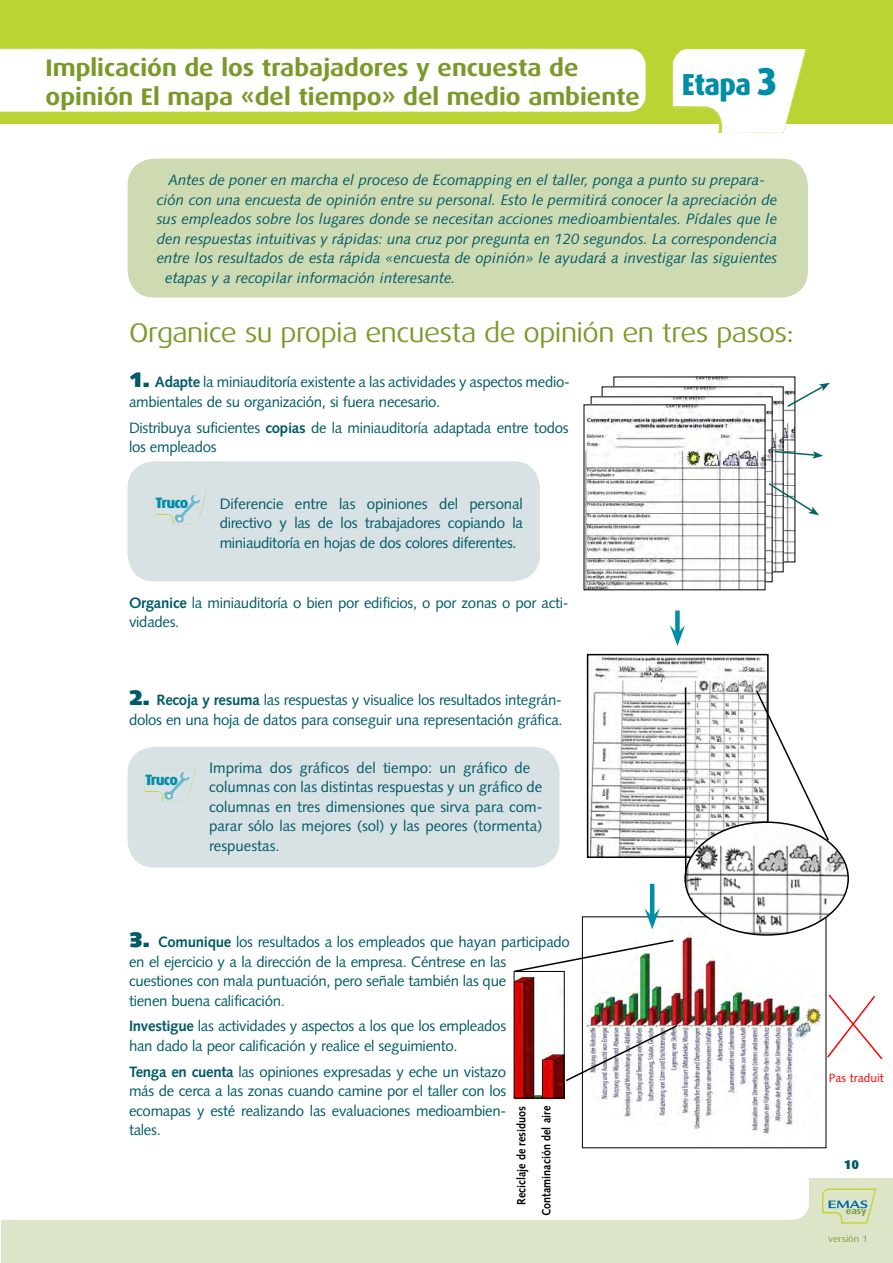
<style>
.page{position:relative;width:893px;height:1263px;background:#fff}
.page>*{position:absolute;margin:0;border:0;box-sizing:border-box;transform-origin:0 0}
.t1{font:800 30.45px "Dax";letter-spacing:-.025em;color:#008da8;scale:.92 1}
.t2{font:27px "Dax Wide";letter-spacing:-.02em;color:#799a28}
.t3{font:700 24px/28.5px "Dax Wide";color:#799a28;scale:.95 1}
.t4{font:15px/19.5px "Syntax";letter-spacing:-.02em;color:#005b66}
.t5{font:italic 15px "Syntax";color:#005b66}
.t6{font:15px/19.5px "Syntax";color:#005b66}
.t7{font:800 15px "Dax";letter-spacing:-.055em;color:#008da8}
.t8{font:900 12.75px "Dax";color:#005b66}
.t9{font:700 12px/24.9px "Syntax";color:#000;text-align:right;scale:.9 1}
.t10{font:12px "Syntax";color:#f00}
.t11{font:9px "Dax Wide";color:#799a28}
.t12{font:700 9px "Dax Wide";color:#799a3d}
.s1{font-size:39px}
.s2{font-weight:900;font-size:21px}
.s3{font-weight:700}
</style>
<div class="page">
<div style="left:0;top:0;width:893px;height:123px;background:#bad533"></div>
<div style="left:0;top:49px;width:646px;height:63px;background:#fff"></div>
<div style="left:1px;top:1178px;width:892px;height:85px;background:#dde5c9"></div>
<div style="left:1px;top:1178px;width:808px;height:42px;background:#fff"></div>
<div style="left:128px;top:159px;width:680px;height:139px;background:#cedab2;border-radius:27px"></div>
<img style="left:696px;top:379px;width:97px;height:181px">
<img style="left:683px;top:388px;width:98px;height:182px">
<img style="left:672px;top:398px;width:98px;height:182px">
<img style="left:587px;top:935px;width:234px;height:201px">
<img style="left:586px;top:406px;width:177px;height:182px">
<img style="left:590px;top:657px;width:176px;height:198px">
<div style="left:587px;top:654px;width:182px;height:204px;border:2px solid #000"></div>
<hr style="left:650px;top:884px;width:4px;height:33px;background:#008da8">
<svg style="left:645px;top:908px;width:15px;height:21px"></svg>
<div style="left:675px;top:610px;width:5px;height:23px;background:#008da8"></div>
<svg style="left:670px;top:625px;width:15px;height:21px"></svg>
<svg style="left:513px;top:939px;width:162px;height:34px"></svg>
<svg style="left:566px;top:1024px;width:113px;height:58px"></svg>
<svg style="left:786px;top:383px;width:44px;height:25px"></svg>
<svg style="left:773px;top:450px;width:50px;height:9px"></svg>
<svg style="left:767px;top:482px;width:52px;height:33px"></svg>
<img style="left:685px;top:822px;width:163px;height:113px">
<svg style="left:755px;top:689px;width:75px;height:153px"></svg>
<hr style="left:685px;top:687px;width:1px;height:197px;background:#000">
<div style="left:540px;top:1102px;width:18px;height:116px;background:#fff"></div>
<img style="left:516px;top:975px;width:47px;height:121px">
<div style="left:514px;top:971px;width:51px;height:127px;border:1px solid #000"></div>
<div style="left:128px;top:461px;width:412px;height:120px;background:#d8e1e4;border-radius:27px"></div>
<div style="left:128px;top:747px;width:432px;height:120px;background:#d8e1e4;border-radius:27px"></div>
<svg style="left:822px;top:1188px;width:55px;height:36px"></svg>
<svg style="left:155px;top:492px;width:52px;height:32px"></svg>
<svg style="left:144px;top:769px;width:52px;height:32px"></svg>
<svg style="left:673px;top:49px;width:134px;height:84px"></svg>
<svg style="left:825px;top:993px;width:58px;height:68px"></svg>
<h3 class="t3" style="left:46px;top:54px;width:627px">Implicación de los trabajadores y encuesta de opinión El mapa «del tiempo» del medio ambiente</h3>
<h1 class="t1" style="left:682px;top:67px;width:106px">Etapa <span class="s1">3</span></h1>
<p class="t5" style="left:168px;top:171px;width:599px">Antes de poner en marcha el proceso de Ecomapping en el taller, ponga a punto su prepara-</p>
<p class="t5" style="left:157px;top:191px;width:622px">ción con una encuesta de opinión entre su personal. Esto le permitirá conocer la apreciación de</p>
<p class="t5" style="left:157px;top:210px;width:622px">sus empleados sobre los lugares donde se necesitan acciones medioambientales. Pídales que le</p>
<p class="t5" style="left:157px;top:230px;width:622px">den respuestas intuitivas y rápidas: una cruz por pregunta en 120 segundos. La correspondencia</p>
<p class="t5" style="left:157px;top:249px;width:622px">entre los resultados de esta rápida «encuesta de opinión» le ayudará a investigar las siguientes</p>
<p class="t5" style="left:165px;top:269px;width:292px">etapas y a recopilar información interesante.</p>
<h2 class="t2" style="left:129px;top:318px;width:666px">Organice su propia encuesta de opinión en tres pasos:</h2>
<p class="t4" style="left:129px;top:372px;width:442px"><span class="s2">1.</span> <span class="s3">Adapte</span> la miniauditoría existente a las actividades y aspectos medio&shy;ambientales de su organización, si fuera necesario.</p>
<p class="t4" style="left:129px;top:418px;width:441px">Distribuya suficientes <span class="s3">copias</span> de la miniauditoría adaptada entre todos los empleados</p>
<p class="t7" style="left:156px;top:494px;width:34px">Truco</p>
<p class="t4" style="left:220px;top:494px;width:305px;text-align:justify">Diferencie entre las opiniones del personal directivo y las de los trabajadores copiando la miniauditoría en hojas de dos colores diferentes.</p>
<p class="t4" style="left:129px;top:593px;width:441px"><span class="s3">Organice</span> la miniauditoría o bien por edificios, o por zonas o por acti&shy;vidades.</p>
<p class="t4" style="left:129px;top:690px;width:435px"><span class="s2">2.</span> <span class="s3">Recoja y resuma</span> las respuestas y visualice los resultados integrán&shy;dolos en una hoja de datos para conseguir una representación gráfica.</p>
<p class="t7" style="left:145px;top:771px;width:34px">Truco</p>
<p class="t6" style="left:209px;top:758px;width:335px">Imprima dos gráficos del tiempo: un gráfico de columnas con las distintas respuestas y un gráfico de columnas en tres dimensiones que sirva para com&shy;parar sólo las mejores (sol) y las peores (tormenta) respuestas.</p>
<p class="t4" style="left:129px;top:932px;width:442px"><span class="s2">3.</span> <span class="s3">Comunique</span> los resultados a los empleados que hayan participado en el ejercicio y a la dirección de la empresa. Céntrese en las cuestiones con mala puntuación, pero señale también las que<br>tienen buena calificación.</p>
<p class="t4" style="left:129px;top:1016px;width:379px"><span class="s3">Investigue</span> las actividades y aspectos a los que los empleados han dado la peor calificación y realice el seguimiento.</p>
<p class="t4" style="left:129px;top:1062px;width:379px;text-align:justify"><span class="s3">Tenga en cuenta</span> las opiniones expresadas y eche un vistazo más de cerca a las zonas cuando camine por el taller con los ecomapas y esté realizando las evaluaciones medioambien&shy;tales.</p>
<p class="t9" style="left:509px;top:1216px;width:124px;rotate:-90deg">Reciclaje de residuos<br>Contaminación del aire</p>
<p class="t10" style="left:829px;top:1071px;width:57px">Pas traduit</p>
<p class="t8" style="left:844px;top:1157px;width:17px">10</p>
<p class="t12" style="left:846px;top:1206px;width:22px">easy</p>
<p class="t11" style="left:828px;top:1234px;width:41px">versión 1</p>
</div>
